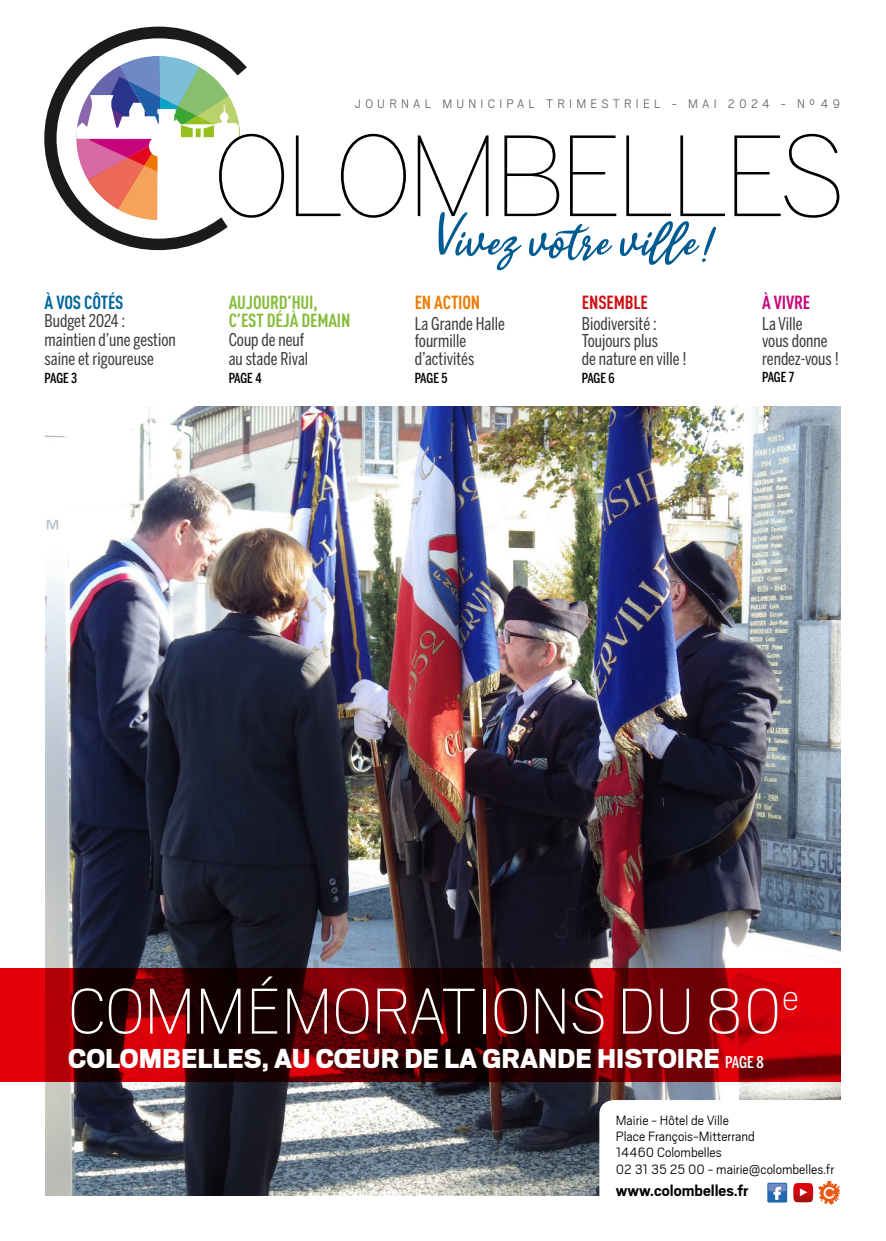
<style>
.page{position:relative;width:886px;height:1241px;background:#fff}
.page>*{position:absolute;margin:0;border:0;box-sizing:border-box;transform-origin:0 0}
.t1{font:100 71.88px "Scout";color:#fff}
.t2{font:900 30.38px "Scout";color:#fff}
.t3{font:700 18.75px/18.8px "FFDIN Pro Cond";letter-spacing:-.01em;color:#87bd3d}
.t4{font:700 18.75px "FFDIN Pro Cond";letter-spacing:-.01em;color:#00679c}
.t5{font:700 18.75px "FFDIN Pro Cond";letter-spacing:-.01em;color:#ef7c00}
.t6{font:700 18.75px "FFDIN Pro Cond";letter-spacing:-.01em;color:#cd1013}
.t7{font:700 18.75px "FFDIN Pro Cond";letter-spacing:-.01em;color:#c7077c}
.t8{font:17.5px/17.5px "Benton Sans Comp";color:#3a3a39}
.t9{font:700 17.5px "Scout";color:#000}
.t10{font:300 15px "Scout";color:#000}
.t11{font:300 13.75px "Scout";letter-spacing:.31em;color:#626261}
.t12{font:500 13.75px "Benton Sans Comp";letter-spacing:-.025em;color:#000}
.s1{font-family:"Benton Sans Comp";font-weight:500;font-size:16.12px}
</style>
<div class="page">
<img style="left:46px;top:407px;width:794px;height:788px">
<svg style="left:0;top:968px;width:840px;height:113px;background:#660005"></svg>
<svg style="left:599px;top:1099px;width:242px;height:106px"></svg>
<svg style="left:44px;top:27px;width:203px;height:223px"></svg>
<svg style="left:74px;top:54px;width:168px;height:168px"></svg>
<svg style="left:438px;top:218px;width:278px;height:52px"></svg>
<svg style="left:219px;top:134px;width:620px;height:84px"></svg>
<p class="t11" style="left:355px;top:95px;width:487px">JOURNAL MUNICIPAL TRIMESTRIEL - MAI 2024 - N°49</p>
<p class="t4" style="left:45px;top:288px;width:80px">À VOS CÔTÉS</p>
<p class="t8" style="left:45px;top:311px;width:133px;line-height:18.8px">Budget 2024 : maintien d’une gestion saine et rigoureuse</p>
<p class="t12" style="left:45px;top:370px;width:34px">PAGE 3</p>
<p class="t3" style="left:229px;top:290px;width:123px">AUJOURD’HUI,<br>C’EST DÉJÀ DEMAIN</p>
<p class="t8" style="left:229px;top:330px;width:81px;line-height:18.8px">Coup de neuf au stade Rival</p>
<p class="t12" style="left:229px;top:370px;width:34px">PAGE 4</p>
<p class="t5" style="left:415px;top:288px;width:67px">EN ACTION</p>
<p class="t8" style="left:415px;top:314px;width:92px">La Grande Halle fourmille d’activités</p>
<p class="t12" style="left:415px;top:369px;width:34px">PAGE 5</p>
<p class="t6" style="left:582px;top:288px;width:67px">ENSEMBLE</p>
<p class="t8" style="left:582px;top:314px;width:106px">Biodiversité :<br>Toujours plus<br>de nature en ville !</p>
<p class="t12" style="left:582px;top:369px;width:34px">PAGE 6</p>
<p class="t7" style="left:762px;top:288px;width:50px">À VIVRE</p>
<p class="t8" style="left:762px;top:314px;width:78px">La Ville<br>vous donne rendez-vous !</p>
<p class="t12" style="left:762px;top:368px;width:34px">PAGE 7</p>
<p class="t1" style="left:68px;top:964px;width:732px">COMMÉMORATIONS DU 80<sup>e</sup></p>
<p class="t2" style="left:68px;top:1038px;width:697px">COLOMBELLES, AU CŒUR DE LA GRANDE HISTOIRE <span class="s1">PAGE 8</span></p>
<p class="t10" style="left:616px;top:1110px;width:115px">Mairie - Hôtel de Ville</p>
<p class="t10" style="left:616px;top:1126px;width:141px">Place François-Mitterrand</p>
<p class="t10" style="left:616px;top:1142px;width:107px">14460 Colombelles</p>
<p class="t10" style="left:616px;top:1159px;width:220px">02 31 35 25 00 - mairie@colombelles.fr</p>
<p class="t9" style="left:616px;top:1179px;width:134px">www.colombelles.fr</p>
</div>
